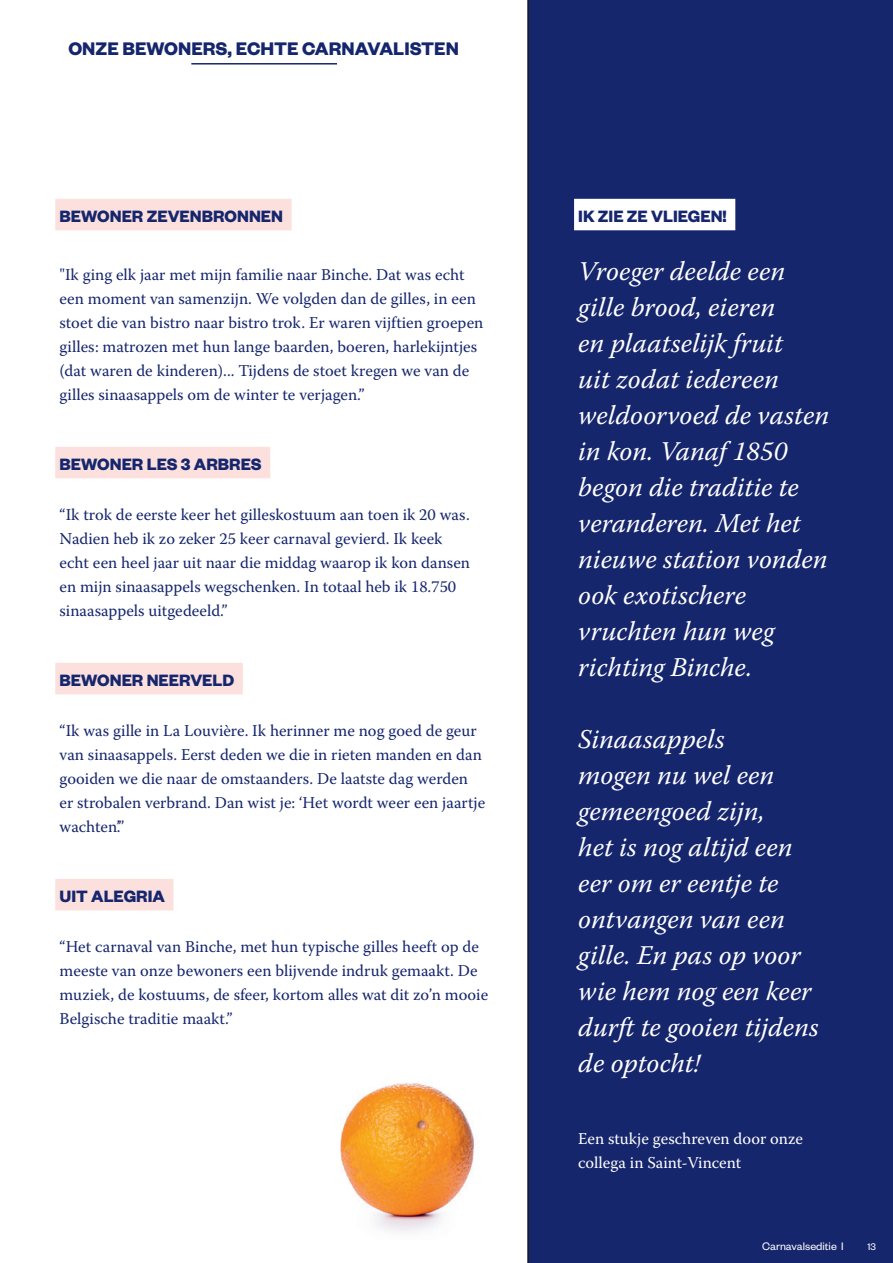
<style>
.page{position:relative;width:893px;height:1263px;background:#fff}
.page>*{position:absolute;margin:0;border:0;box-sizing:border-box;transform-origin:0 0}
.t1{font:italic 27px/36px "Warnock Pro";color:#fff}
.t2{font:700 19.95px "Founders Grotesk";color:#16266d}
.t3{font:700 18px "Founders Grotesk";color:#16266d}
.t4{font:16.5px/24px "Warnock Pro";color:#16266d}
.t5{font:16.5px/24px "Warnock Pro";color:#fff}
.t6{font:12px "Founders Grotesk";color:#fff}
.t7{font:10.5px "Founders Grotesk";color:#fff}
</style>
<div class="page">
<div style="left:527px;top:0;width:366px;height:1263px;background:#16266d"></div>
<hr style="left:191px;top:63px;width:146px;height:2px;background:#16266d">
<div style="left:574px;top:199px;width:161px;height:31px;background:#fff"></div>
<div style="left:55px;top:199px;width:237px;height:31px;background:#fbe0dd"></div>
<div style="left:55px;top:447px;width:215px;height:31px;background:#fbe0dd"></div>
<div style="left:55px;top:663px;width:188px;height:31px;background:#fbe0dd"></div>
<div style="left:55px;top:879px;width:118px;height:31px;background:#fbe0dd"></div>
<img style="left:340px;top:1083px;width:134px;height:149px">
<p class="t2" style="left:68px;top:36px;width:392px">ONZE BEWONERS, ECHTE CARNAVALISTEN</p>
<p class="t3" style="left:60px;top:205px;width:225px">BEWONER ZEVENBRONNEN</p>
<p class="t4" style="left:60px;top:262px;width:425px">"Ik ging elk jaar met mijn familie naar Binche. Dat was echt een moment van samenzijn. We volgden dan de gilles, in een stoet die van bistro naar bistro trok. Er waren vijftien groepen gilles: matrozen met hun lange baarden, boeren, harlekijntjes (dat waren de kinderen)... Tijdens de stoet kregen we van de gilles sinaasappels om de winter te verjagen.”</p>
<p class="t3" style="left:60px;top:453px;width:204px">BEWONER LES 3 ARBRES</p>
<p class="t4" style="left:60px;top:502px;width:412px">“Ik trok de eerste keer het gilleskostuum aan toen ik 20 was.<br>Nadien heb ik zo zeker 25 keer carnaval gevierd. Ik keek echt een heel jaar uit naar die middag waarop ik kon dansen en mijn sinaasappels wegschenken. In totaal heb ik 18.750 sinaasappels uitgedeeld.”</p>
<p class="t3" style="left:60px;top:669px;width:176px">BEWONER NEERVELD</p>
<p class="t4" style="left:60px;top:718px;width:427px">“Ik was gille in La Louvière. Ik herinner me nog goed de geur van sinaasappels. Eerst deden we die in rieten manden en dan gooiden we die naar de omstaanders. De laatste dag werden er strobalen verbrand. Dan wist je: ‘Het wordt weer een jaartje wachten’.”</p>
<p class="t3" style="left:60px;top:885px;width:107px">UIT ALEGRIA</p>
<p class="t4" style="left:60px;top:934px;width:430px">“Het carnaval van Binche, met hun typische gilles heeft op de meeste van onze bewoners een blijvende indruk gemaakt. De muziek, de kostuums, de sfeer, kortom alles wat dit zo’n mooie Belgische traditie maakt.”</p>
<p class="t3" style="left:578px;top:205px;width:150px">IK ZIE ZE VLIEGEN!</p>
<h1 class="t1" style="left:578px;top:252px;width:252px">Vroeger deelde een gille brood, eieren<br>en plaatselijk fruit<br>uit zodat iedereen weldoorvoed de vasten in kon. Vanaf 1850 begon die traditie te veranderen. Met het nieuwe station vonden ook exotischere vruchten hun weg richting Binche.</h1>
<h1 class="t1" style="left:578px;top:720px;width:242px">Sinaasappels<br>mogen nu wel een gemeengoed zijn,<br>het is nog altijd een eer om er eentje te ontvangen van een gille. En pas op voor wie hem nog een keer durft te gooien tijdens de optocht!</h1>
<p class="t5" style="left:578px;top:1126px;width:226px">Een stukje geschreven door onze collega in Saint-Vincent</p>
<p class="t6" style="left:762px;top:1239px;width:83px">Carnavalseditie I</p>
<p class="t7" style="left:867px;top:1240px;width:10px">13</p>
</div>
